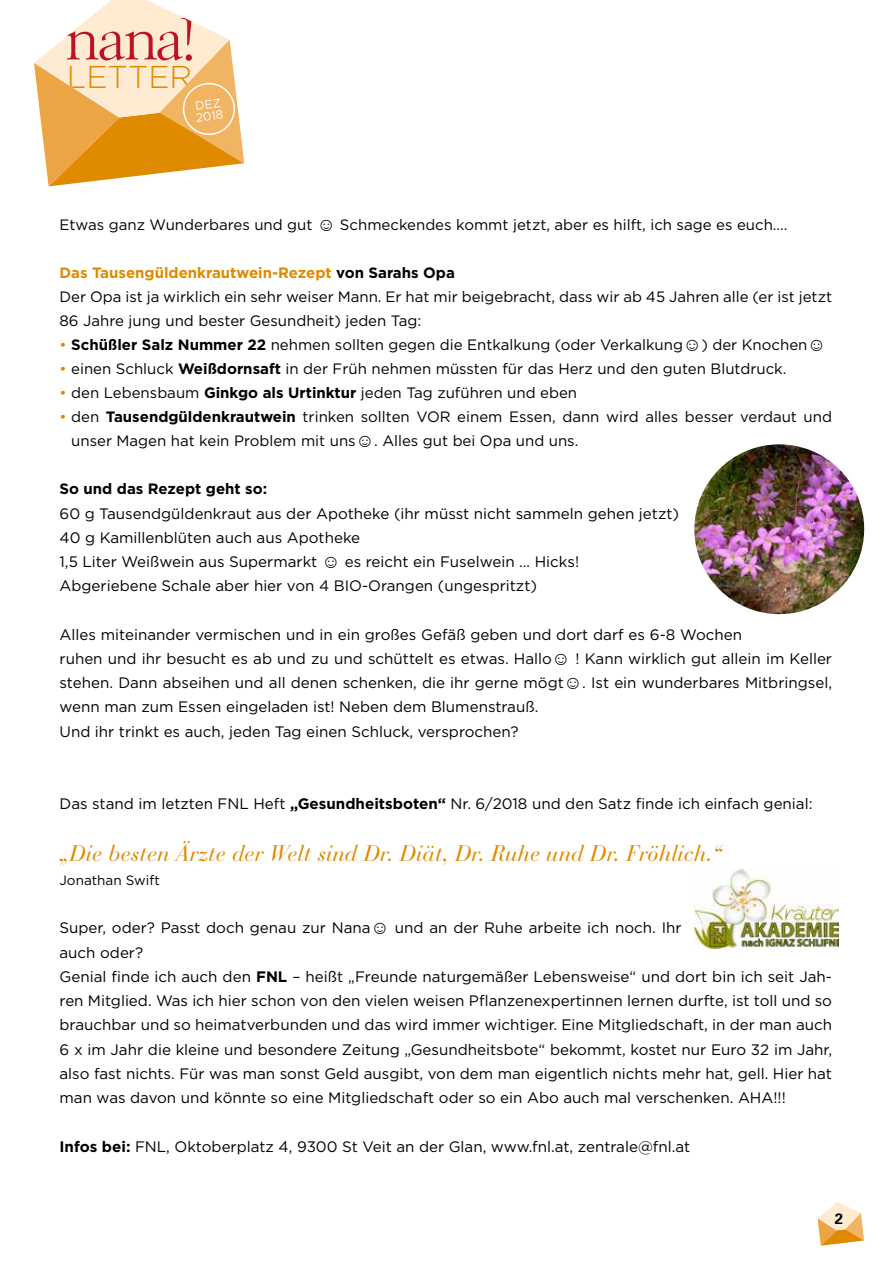
<style>
.page{position:relative;width:893px;height:1263px;background:#fff}
.page>*{position:absolute;margin:0;border:0;box-sizing:border-box;transform-origin:0 0}
.t1{font:300 31.5px "Gotham";color:#e08a00}
.t2{font:italic 22.5px "Bauer Bodoni";color:#e08a00}
.t3{font:15.15px/24.3px "Gotham";color:#000}
.t4{font:15px/24px "Gotham";color:#000}
.t5{font:700 15px "Gotham";color:#000}
.t6{font:700 15px "Univers";color:#000}
.t7{font:13.5px "Gotham";color:#000}
.t8{font:12px/12px "Gotham";color:#fff}
.s1{font-family:"Arial";font-size:18px}
.s2{font-weight:700;color:#e08a00}
.s3{font-weight:700}
.s4{color:#e08a00}
</style>
<div class="page">
<svg style="left:817px;top:1202px;width:47px;height:44px"></svg>
<svg style="left:34px;top:0;width:210px;height:186px"></svg>
<div style="left:183px;top:83px;width:52px;height:52px;border:1px solid #fff;border-radius:50%"></div>
<img style="left:694px;top:444px;width:170px;height:170px;border-radius:85px">
<img style="left:694px;top:870px;width:145px;height:79px">
<h1 class="t1" style="left:67px;top:60px;width:127px">LETTER</h1>
<p class="t8" style="left:194px;top:99px;width:29px;rotate:-7deg">DEZ<br>2018</p>
<p class="t4" style="left:60px;top:212px;width:729px">Etwas ganz Wunderbares und gut <span class="s1">☺</span> Schmeckendes kommt jetzt, aber es hilft, ich sage es euch….</p>
<p class="t4" style="left:60px;top:260px;width:774px"><span class="s2">Das Tausengüldenkrautwein-Rezept</span> <span class="s3">von Sarahs Opa<br></span>Der Opa ist ja wirklich ein sehr weiser Mann. Er hat mir beigebracht, dass wir ab 45 Jahren alle (er ist jetzt<br>86 Jahre jung und bester Gesundheit) jeden Tag:</p>
<p class="t4" style="left:60px;top:332px;width:768px"><span class="s4">•</span> <span class="s3">Schüßler Salz Nummer 22</span> nehmen sollten gegen die Entkalkung (oder Verkalkung<span class="s1">☺</span>) der Knochen<span class="s1">☺</span></p>
<p class="t4" style="left:60px;top:356px;width:728px"><span class="s4">•</span> einen Schluck <span class="s3">Weißdornsaft</span> in der Früh nehmen müssten für das Herz und den guten Blutdruck.</p>
<p class="t4" style="left:60px;top:380px;width:519px"><span class="s4">•</span> den Lebensbaum <span class="s3">Ginkgo als Urtinktur</span> jeden Tag zuführen und eben</p>
<p class="t4" style="left:71px;top:404px;width:762px;text-indent:-12px"><span class="s4">•</span> den <span class="s3">Tausendgüldenkrautwein</span> trinken sollten VOR einem Essen, dann wird alles besser verdaut und unser Magen hat kein Problem mit uns<span class="s1">☺</span>. Alles gut bei Opa und uns.</p>
<p class="t5" style="left:60px;top:479px;width:209px">So und das Rezept geht so:</p>
<p class="t3" style="left:60px;top:501px;width:621px">60 g Tausendgüldenkraut aus der Apotheke (ihr müsst nicht sammeln gehen jetzt)<br>40 g Kamillenblüten auch aus Apotheke<br>1,5 Liter Weißwein aus Supermarkt <span class="s1">☺</span> es reicht ein Fuselwein … Hicks!<br>Abgeriebene Schale aber hier von 4 BIO-Orangen (ungespritzt)</p>
<p class="t3" style="left:60px;top:622px;width:774px">Alles miteinander vermischen und in ein großes Gefäß geben und dort darf es 6-8 Wochen<br>ruhen und ihr besucht es ab und zu und schüttelt es etwas. Hallo<span class="s1">☺</span> ! Kann wirklich gut allein im Keller stehen. Dann abseihen und all denen schenken, die ihr gerne mögt<span class="s1">☺</span>. Ist ein wunderbares Mitbringsel, wenn man zum Essen eingeladen ist! Neben dem Blumenstrauß.<br>Und ihr trinkt es auch, jeden Tag einen Schluck, versprochen?</p>
<p class="t3" style="left:60px;top:792px;width:754px">Das stand im letzten FNL Heft <span class="s3">„Gesundheitsboten“</span> Nr. 6/2018 und den Satz finde ich einfach genial:</p>
<h2 class="t2" style="left:60px;top:839px;width:665px">„Die besten Ärzte der Welt sind Dr. Diät, Dr. Ruhe und Dr. Fröhlich.“</h2>
<p class="t7" style="left:60px;top:873px;width:102px">Jonathan Swift</p>
<p class="t3" style="left:60px;top:915px;width:774px">Super, oder? Passt doch genau zur Nana<span class="s1">☺</span> und an der Ruhe arbeite ich noch. Ihr<br>auch oder?<br>Genial finde ich auch den <span class="s3">FNL</span> – heißt „Freunde naturgemäßer Lebensweise“ und dort bin ich seit Jah&shy;ren Mitglied. Was ich hier schon von den vielen weisen Pflanzenexpertinnen lernen durfte, ist toll und so brauchbar und so heimatverbunden und das wird immer wichtiger. Eine Mitgliedschaft, in der man auch 6 x im Jahr die kleine und besondere Zeitung „Gesundheitsbote“ bekommt, kostet nur Euro 32 im Jahr, also fast nichts. Für was man sonst Geld ausgibt, von dem man eigentlich nichts mehr hat, gell. Hier hat man was davon und könnte so eine Mitgliedschaft oder so ein Abo auch mal verschenken. AHA!!!</p>
<p class="t3" style="left:60px;top:1134px;width:632px"><span class="s3">Infos bei:</span> FNL, Oktoberplatz 4, 9300 St Veit an der Glan, www.fnl.at, zentrale@fnl.at</p>
<p class="t6" style="left:835px;top:1209px;width:10px">2</p>
</div>
